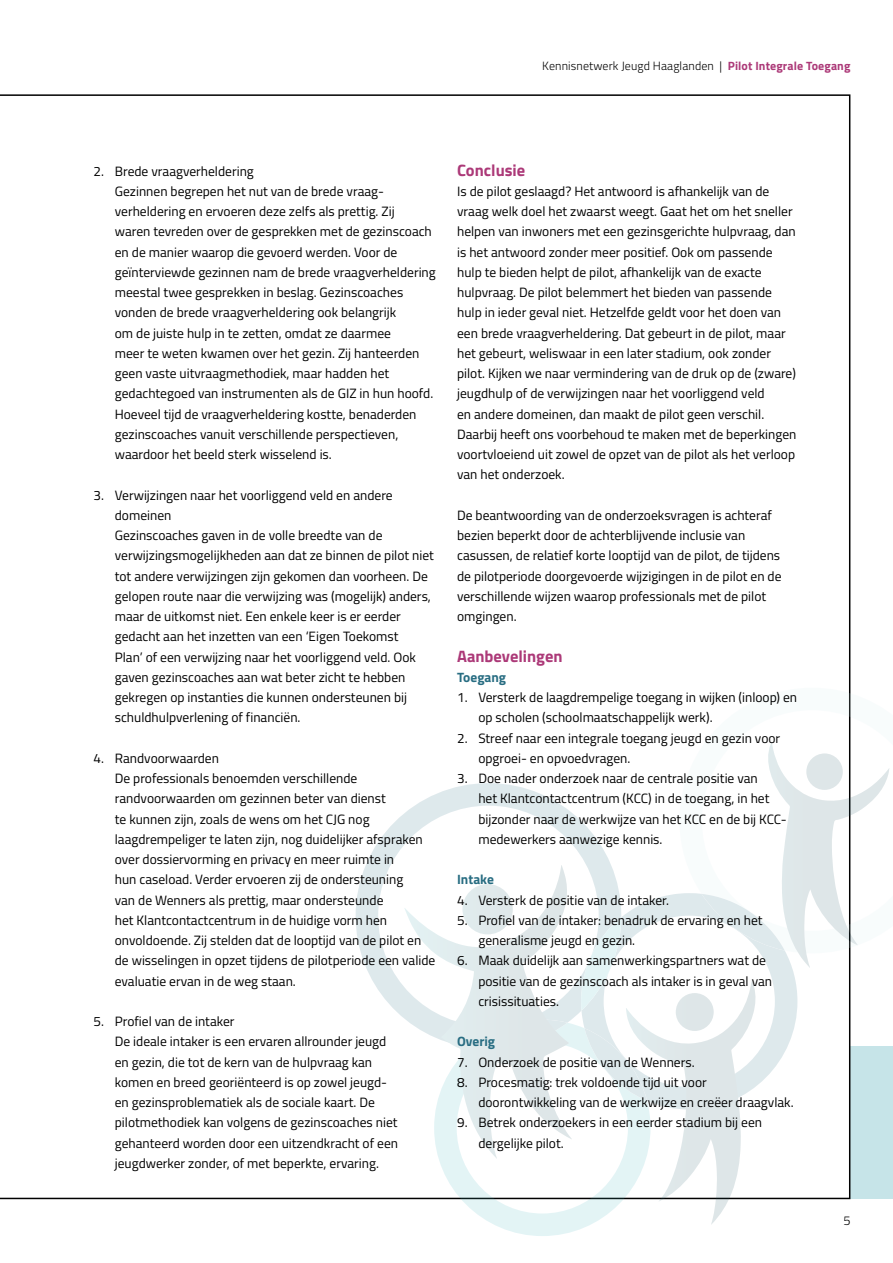
<style>
.page{position:relative;width:893px;height:1263px;background:#fff}
.page>*{position:absolute;margin:0;border:0;box-sizing:border-box;transform-origin:0 0}
.t1{font:700 16.5px "Cairo";color:#ac3978}
.t2{font:13.5px/20.2px "Cairo";color:#000}
.t3{font:700 13.5px "Cairo";color:#286d82}
.t4{font:300 12.75px "Cairo";color:#000}
.t5{font:300 12px "Cairo";letter-spacing:.01em;color:#000}
.s1{font-weight:700;color:#ac3978}
</style>
<div class="page">
<div style="left:850px;top:1046px;width:43px;height:153px;background:#c6e4e8"></div>
<svg style="left:434px;top:1047px;width:155px;height:189px"></svg>
<svg style="left:356px;top:783px;width:225px;height:264px"></svg>
<svg style="left:581px;top:741px;width:308px;height:484px"></svg>
<svg style="left:404px;top:865px;width:168px;height:294px"></svg>
<p class="t5" style="left:542px;top:57px;width:310px">Kennisnetwerk Jeugd Haaglanden | <span class="s1">Pilot Integrale Toegang</span></p>
<p class="t2" style="left:115px;top:161px;width:322px;text-indent:-21px">2. Brede vraagverheldering<br>Gezinnen begrepen het nut van de brede vraag&shy;verheldering en ervoeren deze zelfs als prettig. Zij<br>waren tevreden over de gesprekken met de gezinscoach en de manier waarop die gevoerd werden. Voor de geïnterviewde gezinnen nam de brede vraagverheldering meestal twee gesprekken in beslag. Gezinscoaches vonden de brede vraagverheldering ook belangrijk<br>om de juiste hulp in te zetten, omdat ze daarmee<br>meer te weten kwamen over het gezin. Zij hanteerden geen vaste uitvraagmethodiek, maar hadden het gedachtegoed van instrumenten als de GIZ in hun hoofd.<br>Hoeveel tijd de vraagverheldering kostte, benaderden gezinscoaches vanuit verschillende perspectieven, waardoor het beeld sterk wisselend is.</p>
<p class="t2" style="left:115px;top:485px;width:321px;text-indent:-21px">3. Verwijzingen naar het voorliggend veld en andere domeinen<br>Gezinscoaches gaven in de volle breedte van de verwijzingsmogelijkheden aan dat ze binnen de pilot niet tot andere verwijzingen zijn gekomen dan voorheen. De gelopen route naar die verwijzing was (mogelijk) anders, maar de uitkomst niet. Een enkele keer is er eerder gedacht aan het inzetten van een ‘Eigen Toekomst<br>Plan’ of een verwijzing naar het voorliggend veld. Ook gaven gezinscoaches aan wat beter zicht te hebben gekregen op instanties die kunnen ondersteunen bij schuldhulpverlening of financiën.</p>
<p class="t2" style="left:115px;top:748px;width:322px;text-indent:-21px">4. Randvoorwaarden<br>De professionals benoemden verschillende randvoorwaarden om gezinnen beter van dienst<br>te kunnen zijn, zoals de wens om het CJG nog laagdrempeliger te laten zijn, nog duidelijker afspraken over dossiervorming en privacy en meer ruimte in<br>hun caseload. Verder ervoeren zij de ondersteuning<br>van de Wenners als prettig, maar ondersteunde<br>het Klantcontactcentrum in de huidige vorm hen onvoldoende. Zij stelden dat de looptijd van de pilot en de wisselingen in opzet tijdens de pilotperiode een valide evaluatie ervan in de weg staan.</p>
<p class="t2" style="left:115px;top:1011px;width:285px;text-indent:-21px">5. Profiel van de intaker<br>De ideale intaker is een ervaren allrounder jeugd en gezin, die tot de kern van de hulpvraag kan komen en breed georiënteerd is op zowel jeugd&shy;en gezinsproblematiek als de sociale kaart. De pilotmethodiek kan volgens de gezinscoaches niet gehanteerd worden door een uitzendkracht of een jeugdwerker zonder, of met beperkte, ervaring.</p>
<p class="t1" style="left:457px;top:156px;width:70px">Conclusie</p>
<p class="t2" style="left:457px;top:181px;width:341px">Is de pilot geslaagd? Het antwoord is afhankelijk van de vraag welk doel het zwaarst weegt. Gaat het om het sneller helpen van inwoners met een gezinsgerichte hulpvraag, dan is het antwoord zonder meer positief. Ook om passende hulp te bieden helpt de pilot, afhankelijk van de exacte hulpvraag. De pilot belemmert het bieden van passende hulp in ieder geval niet. Hetzelfde geldt voor het doen van een brede vraagverheldering. Dat gebeurt in de pilot, maar het gebeurt, weliswaar in een later stadium, ook zonder pilot. Kijken we naar vermindering van de druk op de (zware) jeugdhulp of de verwijzingen naar het voorliggend veld<br>en andere domeinen, dan maakt de pilot geen verschil.<br>Daarbij heeft ons voorbehoud te maken met de beperkingen voortvloeiend uit zowel de opzet van de pilot als het verloop van het onderzoek.</p>
<p class="t2" style="left:457px;top:505px;width:326px">De beantwoording van de onderzoeksvragen is achteraf bezien beperkt door de achterblijvende inclusie van casussen, de relatief korte looptijd van de pilot, de tijdens de pilotperiode doorgevoerde wijzigingen in de pilot en de verschillende wijzen waarop professionals met de pilot omgingen.</p>
<p class="t1" style="left:457px;top:642px;width:107px">Aanbevelingen</p>
<p class="t3" style="left:457px;top:666px;width:51px">Toegang</p>
<p class="t2" style="left:478px;top:687px;width:320px;text-indent:-21px">1. Versterk de laagdrempelige toegang in wijken (inloop) en op scholen (schoolmaatschappelijk werk).</p>
<p class="t2" style="left:478px;top:728px;width:303px;text-indent:-21px">2. Streef naar een integrale toegang jeugd en gezin voor opgroei- en opvoedvragen.</p>
<p class="t2" style="left:478px;top:768px;width:310px;text-indent:-21px">3. Doe nader onderzoek naar de centrale positie van<br>het Klantcontactcentrum (KCC) in de toegang, in het bijzonder naar de werkwijze van het KCC en de bij KCC&shy;medewerkers aanwezige kennis.</p>
<p class="t3" style="left:457px;top:869px;width:38px">Intake</p>
<p class="t2" style="left:457px;top:890px;width:213px">4. Versterk de positie van de intaker.</p>
<p class="t2" style="left:478px;top:910px;width:286px;text-indent:-21px">5. Profiel van de intaker: benadruk de ervaring en het generalisme jeugd en gezin.</p>
<p class="t2" style="left:478px;top:950px;width:295px;text-indent:-21px">6. Maak duidelijk aan samenwerkingspartners wat de positie van de gezinscoach als intaker is in geval van crisissituaties.</p>
<p class="t3" style="left:457px;top:1031px;width:40px">Overig</p>
<p class="t2" style="left:457px;top:1052px;width:239px">7. Onderzoek de positie van de Wenners.</p>
<p class="t2" style="left:478px;top:1072px;width:317px;text-indent:-21px">8. Procesmatig: trek voldoende tijd uit voor doorontwikkeling van de werkwijze en creëer draagvlak.</p>
<p class="t2" style="left:478px;top:1112px;width:285px;text-indent:-21px">9. Betrek onderzoekers in een eerder stadium bij een dergelijke pilot.</p>
<p class="t4" style="left:843px;top:1211px;width:9px">5</p>
</div>
